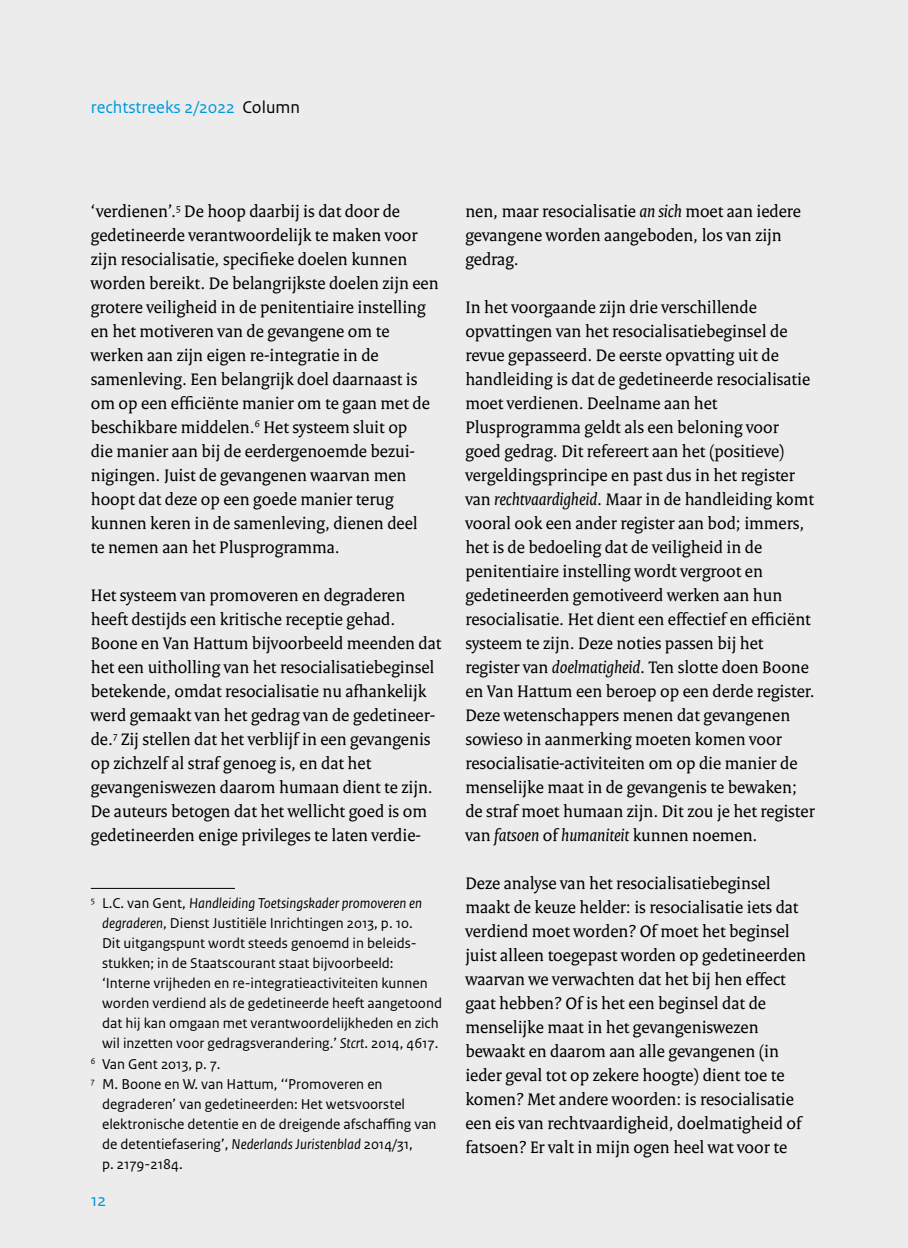
<style>
.page{position:relative;width:908px;height:1248px;background:#fff}
.page>*{position:absolute;margin:0;border:0;box-sizing:border-box;transform-origin:0 0}
.P_10_RO_Broodtekst_S{font:18px/24px "Rijksoverheid Serif";color:#000}
.t1{font:18px "Rijksoverheid Sans Text Regular 6";color:#0098dd}
.t2{font:18px "Rijksoverheid Sans Text";color:#0098dd}
._14_RO_Voetnoot{font:15px/20px "Rijksoverheid Sans Text";color:#000}
.s1{color:#000}
.s2{font-style:italic}
</style>
<div class="page">
<div style="left:0;top:0;width:907px;height:1247px;background:#ececed"></div>
<hr style="left:91px;top:887px;width:144px;height:1px;background:#000">
<p class="t1" style="left:91px;top:97px;width:210px">rechtstreeks 2/2022 <span class="s1">Column</span></p>
<p class="P_10_RO_Broodtekst_S" style="left:91px;top:199px;width:349px">‘verdienen’.<sup>5</sup> De hoop daarbij is dat door de gedetineerde verantwoordelijk te maken voor zijn resocialisatie, specifieke doelen kunnen worden bereikt. De belangrijkste doelen zijn een grotere veiligheid in de penitentiaire instelling en het motiveren van de gevangene om te werken aan zijn eigen re-integratie in de samenleving. Een belangrijk doel daarnaast is om op een efficiënte manier om te gaan met de beschikbare middelen.<sup>6</sup> Het systeem sluit op<br>die manier aan bij de eerdergenoemde bezui&shy;nigingen. Juist de gevangenen waarvan men hoopt dat deze op een goede manier terug kunnen keren in de samenleving, dienen deel<br>te nemen aan het Plusprogramma.</p>
<p class="P_10_RO_Broodtekst_S" style="left:91px;top:583px;width:352px">Het systeem van promoveren en degraderen heeft destijds een kritische receptie gehad.<br>Boone en Van Hattum bijvoorbeeld meenden dat het een uitholling van het resocialisatiebeginsel betekende, omdat resocialisatie nu afhankelijk werd gemaakt van het gedrag van de gedetineer&shy;de.<sup>7</sup> Zij stellen dat het verblijf in een gevangenis op zichzelf al straf genoeg is, en dat het gevangeniswezen daarom humaan dient te zijn.<br>De auteurs betogen dat het wellicht goed is om gedetineerden enige privileges te laten verdie-</p>
<p class="_14_RO_Voetnoot" style="left:102px;top:893px;width:341px;text-indent:-11px"><sup>5</sup> L.C. van Gent, <span class="s2">Handleiding Toetsingskader promoveren en degraderen</span>, Dienst Justitiële Inrichtingen 2013, p. 10.<br>Dit uitgangspunt wordt steeds genoemd in beleids&shy;stukken; in de Staatscourant staat bijvoorbeeld: ‘Interne vrijheden en re-integratieactiviteiten kunnen worden verdiend als de gedetineerde heeft aangetoond dat hij kan omgaan met verantwoordelijkheden en zich wil inzetten voor gedragsverandering.’ <span class="s2">Stcrt</span>. 2014, 4617.</p>
<p class="_14_RO_Voetnoot" style="left:91px;top:1053px;width:131px"><sup>6</sup> Van Gent 2013, p. 7.</p>
<p class="_14_RO_Voetnoot" style="left:102px;top:1073px;width:336px;text-indent:-11px"><sup>7</sup> M. Boone en W. van Hattum, ‘‘Promoveren en degraderen’ van gedetineerden: Het wetsvoorstel elektronische detentie en de dreigende afschaffing van de detentiefasering’, <span class="s2">Nederlands Juristenblad</span> 2014/31,<br>p. 2179-2184.</p>
<p class="t2" style="left:91px;top:1189px;width:17px">12</p>
<p class="P_10_RO_Broodtekst_S" style="left:465px;top:199px;width:337px">nen, maar resocialisatie <span class="s2">an sich</span> moet aan iedere gevangene worden aangeboden, los van zijn gedrag.</p>
<p class="P_10_RO_Broodtekst_S" style="left:465px;top:295px;width:351px">In het voorgaande zijn drie verschillende opvattingen van het resocialisatiebeginsel de revue gepasseerd. De eerste opvatting uit de handleiding is dat de gedetineerde resocialisatie moet verdienen. Deelname aan het Plusprogramma geldt als een beloning voor goed gedrag. Dit refereert aan het (positieve) vergeldingsprincipe en past dus in het register van <span class="s2">rechtvaardigheid</span>. Maar in de handleiding komt vooral ook een ander register aan bod; immers, het is de bedoeling dat de veiligheid in de penitentiaire instelling wordt vergroot en gedetineerden gemotiveerd werken aan hun resocialisatie. Het dient een effectief en efficiënt systeem te zijn. Deze noties passen bij het register van <span class="s2">doelmatigheid</span>. Ten slotte doen Boone en Van Hattum een beroep op een derde register.<br>Deze wetenschappers menen dat gevangenen sowieso in aanmerking moeten komen voor resocialisatie-activiteiten om op die manier de menselijke maat in de gevangenis te bewaken; de straf moet humaan zijn. Dit zou je het register van <span class="s2">fatsoen</span> of <span class="s2">humaniteit</span> kunnen noemen.</p>
<p class="P_10_RO_Broodtekst_S" style="left:465px;top:871px;width:342px">Deze analyse van het resocialisatiebeginsel maakt de keuze helder: is resocialisatie iets dat verdiend moet worden? Of moet het beginsel juist alleen toegepast worden op gedetineerden waarvan we verwachten dat het bij hen effect gaat hebben? Of is het een beginsel dat de menselijke maat in het gevangeniswezen bewaakt en daarom aan alle gevangenen (in ieder geval tot op zekere hoogte) dient toe te komen? Met andere woorden: is resocialisatie een eis van rechtvaardigheid, doelmatigheid of fatsoen? Er valt in mijn ogen heel wat voor te</p>
</div>
